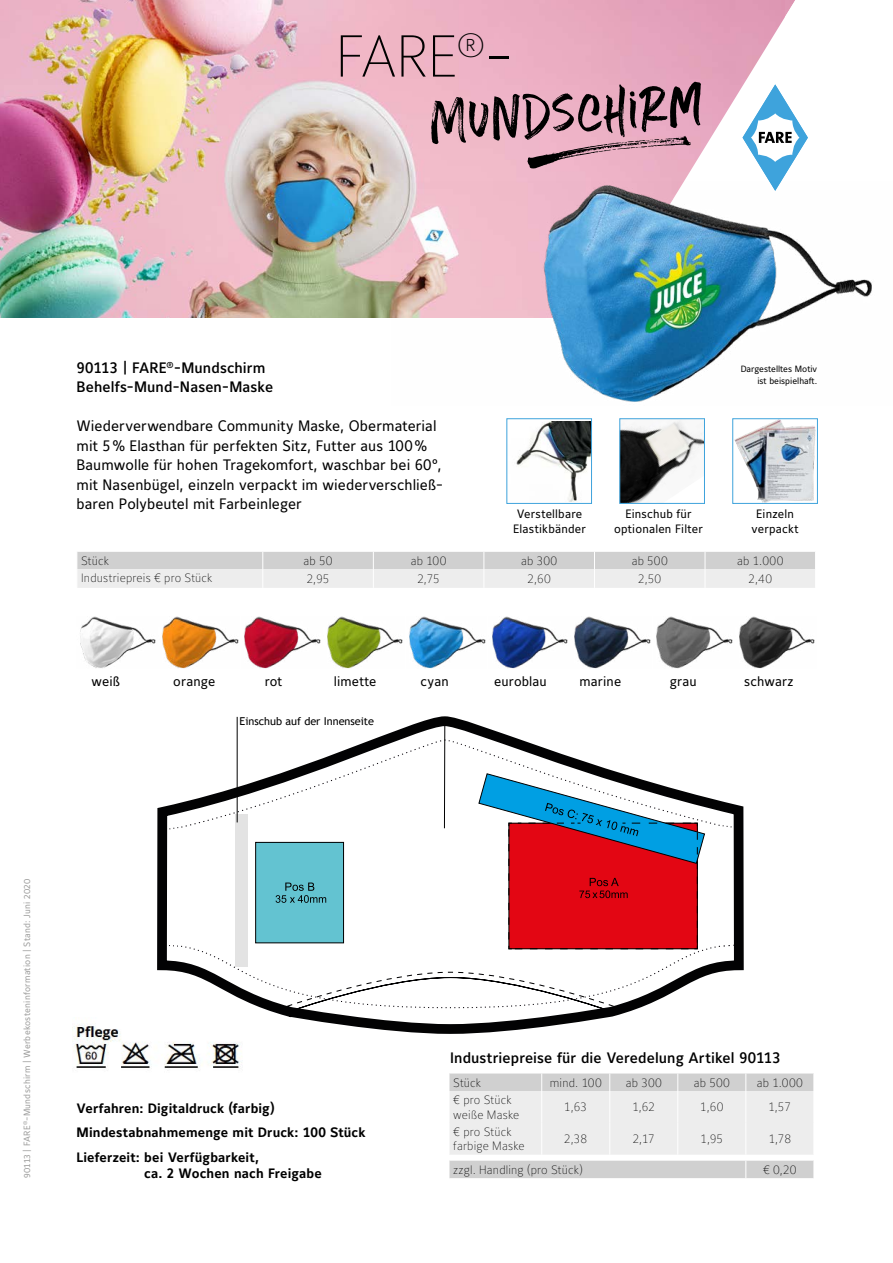
<style>
.page{position:relative;width:893px;height:1263px;background:#fff}
.page>*{position:absolute;margin:0;border:0;box-sizing:border-box;transform-origin:0 0}
.t1{font:60px "Five Boroughs Handwriting";color:#000}
.t2{font:58.5px "Maurea Thin Tf";color:#000}
.t3{font:15px/19.5px "Maurea Regular Tf";letter-spacing:.005em;color:#000}
.t4{font:15px/19.5px "Maurea Medium Tf";letter-spacing:.01em;color:#000}
.t5{font:13.5px/24.8px "Maurea Bold Tf";letter-spacing:.01em;color:#000}
.t6{font:13.5px "Maurea Regular Tf";letter-spacing:.01em;color:#000}
.t7{font:12px/14.4px "Maurea Thin Tf";letter-spacing:.015em;color:#000}
.t8{font:12px/15px "Maurea Regular Tf";letter-spacing:.015em;color:#000;text-align:center}
.t9{font:10.8px "Trebuchet MS";color:#000}
.t10{font:9px "Maurea Regular Lf";letter-spacing:.025em;color:#9d9d9c}
.t11{font:9px/12px "Maurea Regular Lf";color:#000;text-align:right}
</style>
<div class="page">
<img style="left:72px;top:1024px;width:170px;height:44px">
<img style="left:0;top:0;width:440px;height:318px">
<svg style="left:440px;top:0;width:378px;height:504px"></svg>
<svg style="left:742px;top:84px;width:66px;height:97px"></svg>
<img style="left:162px;top:644px;width:147px;height:25px">
<img style="left:574px;top:644px;width:147px;height:25px">
<img style="left:739px;top:644px;width:64px;height:25px">
<img style="left:492px;top:644px;width:64px;height:25px">
<img style="left:80px;top:644px;width:64px;height:24px">
<img style="left:327px;top:644px;width:64px;height:25px">
<img style="left:409px;top:644px;width:65px;height:25px">
<svg style="left:152px;top:716px;width:592px;height:323px"></svg>
<svg style="left:449px;top:1073px;width:365px;height:82px;background:#e7e7e7"></svg>
<hr style="left:449px;top:1091px;width:1px;height:32px;background:#fff">
<hr style="left:449px;top:1123px;width:1px;height:32px;background:#fff">
<hr style="left:541px;top:1091px;width:1px;height:32px;background:#fff">
<hr style="left:541px;top:1123px;width:1px;height:32px;background:#fff">
<hr style="left:609px;top:1091px;width:1px;height:32px;background:#fff">
<hr style="left:609px;top:1123px;width:1px;height:32px;background:#fff">
<hr style="left:677px;top:1091px;width:1px;height:32px;background:#fff">
<hr style="left:677px;top:1123px;width:1px;height:32px;background:#fff">
<hr style="left:745px;top:1091px;width:1px;height:32px;background:#fff">
<hr style="left:745px;top:1123px;width:1px;height:32px;background:#fff">
<hr style="left:813px;top:1091px;width:1px;height:32px;background:#fff">
<hr style="left:813px;top:1123px;width:1px;height:32px;background:#fff">
<div style="left:449px;top:1161px;width:365px;height:17px;background:#d0d0d0"></div>
<svg style="left:77px;top:552px;width:738px;height:92px"></svg>
<img style="left:509px;top:421px;width:81px;height:80px">
<div style="left:507px;top:419px;width:85px;height:85px;border:1px solid #3ea3dc"></div>
<img style="left:622px;top:421px;width:81px;height:81px">
<div style="left:620px;top:419px;width:85px;height:85px;border:1px solid #3ea3dc"></div>
<img style="left:735px;top:421px;width:81px;height:81px">
<div style="left:733px;top:419px;width:85px;height:85px;border:1px solid #3ea3dc"></div>
<img style="left:391px;top:181px;width:481px;height:224px">
<div style="left:526px;top:134px;width:165px;height:35px;background:#ecb1c5"></div>
<h2 class="t2" style="left:335px;top:24px;width:180px">FARE<sup>®</sup>-</h2>
<h1 class="t1" style="left:429px;top:87px;width:274px;rotate:-3deg">Mundschirm</h1>
<p class="t4" style="left:77px;top:358px;width:198px">90113 | FARE<sup>®</sup>-Mundschirm<br>Behelfs-Mund-Nasen-Maske</p>
<p class="t3" style="left:77px;top:417px;width:368px">Wiederverwendbare Community Maske, Obermaterial mit 5% Elasthan für perfekten Sitz, Futter aus 100% Baumwolle für hohen Tragekomfort, waschbar bei 60°, mit Nasenbügel, einzeln verpackt im wiederverschließ&shy;baren Polybeutel mit Farbeinleger</p>
<p class="t11" style="left:741px;top:364px;width:78px">Dargestelltes Motiv ist beispielhaft.</p>
<p class="t8" style="left:513px;top:507px;width:74px">Verstellbare<br>Elastikbänder</p>
<p class="t8" style="left:614px;top:507px;width:90px">Einschub für optionalen Filter</p>
<p class="t8" style="left:751px;top:507px;width:49px">Einzeln verpackt</p>
<p class="t7" style="left:81px;top:554px;width:29px">Stück</p>
<p class="t7" style="left:304px;top:554px;width:31px">ab 50</p>
<p class="t7" style="left:411px;top:554px;width:37px">ab 100</p>
<p class="t7" style="left:521px;top:554px;width:38px">ab 300</p>
<p class="t7" style="left:632px;top:554px;width:38px">ab 500</p>
<p class="t7" style="left:737px;top:554px;width:48px">ab 1.000</p>
<p class="t7" style="left:81px;top:572px;width:133px">Industriepreis € pro Stück</p>
<p class="t7" style="left:307px;top:572px;width:24px">2,95</p>
<p class="t7" style="left:417px;top:572px;width:24px">2,75</p>
<p class="t7" style="left:528px;top:572px;width:25px">2,60</p>
<p class="t7" style="left:638px;top:572px;width:24px">2,50</p>
<p class="t7" style="left:749px;top:572px;width:25px">2,40</p>
<p class="t6" style="left:92px;top:674px;width:30px">weiß</p>
<p class="t6" style="left:173px;top:674px;width:44px">orange</p>
<p class="t6" style="left:265px;top:674px;width:19px">rot</p>
<p class="t6" style="left:334px;top:674px;width:44px">limette</p>
<p class="t6" style="left:421px;top:674px;width:30px">cyan</p>
<p class="t6" style="left:494px;top:674px;width:54px">euroblau</p>
<p class="t6" style="left:579px;top:674px;width:43px">marine</p>
<p class="t6" style="left:670px;top:674px;width:28px">grau</p>
<p class="t6" style="left:744px;top:674px;width:51px">schwarz</p>
<p class="t9" style="left:240px;top:714px;width:136px">Einschub auf der Innenseite</p>
<p class="t10" style="left:22px;top:1178px;width:301px;rotate:-90deg">90113 | FARE<sup>®</sup>-Mundschirm | Werbekosteninformation | Stand: Juni 2020</p>
<p class="t5" style="left:77px;top:1096px;width:291px">Verfahren: Digitaldruck (farbig)<br>Mindestabnahmemenge mit Druck: 100 Stück<br>Lieferzeit: bei Verfügbarkeit,</p>
<p class="t5" style="left:144px;top:1162px;width:179px">ca. 2 Wochen nach Freigabe</p>
<p class="t4" style="left:450px;top:1049px;width:332px">Industriepreise für die Veredelung Artikel 90113</p>
<p class="t7" style="left:453px;top:1076px;width:29px">Stück</p>
<p class="t7" style="left:550px;top:1076px;width:54px">mind. 100</p>
<p class="t7" style="left:626px;top:1076px;width:38px">ab 300</p>
<p class="t7" style="left:694px;top:1076px;width:38px">ab 500</p>
<p class="t7" style="left:757px;top:1076px;width:48px">ab 1.000</p>
<p class="t7" style="left:453px;top:1093px;width:68px">€ pro Stück weiße Maske</p>
<p class="t7" style="left:564px;top:1101px;width:24px">1,63</p>
<p class="t7" style="left:632px;top:1101px;width:24px">1,62</p>
<p class="t7" style="left:700px;top:1101px;width:25px">1,60</p>
<p class="t7" style="left:768px;top:1101px;width:24px">1,57</p>
<p class="t7" style="left:453px;top:1125px;width:73px">€ pro Stück farbige Maske</p>
<p class="t7" style="left:564px;top:1132px;width:25px">2,38</p>
<p class="t7" style="left:633px;top:1132px;width:24px">2,17</p>
<p class="t7" style="left:700px;top:1132px;width:24px">1,95</p>
<p class="t7" style="left:769px;top:1132px;width:24px">1,78</p>
<p class="t7" style="left:453px;top:1163px;width:131px">zzgl. Handling (pro Stück)</p>
<p class="t7" style="left:763px;top:1163px;width:35px">€ 0,20</p>
</div>
